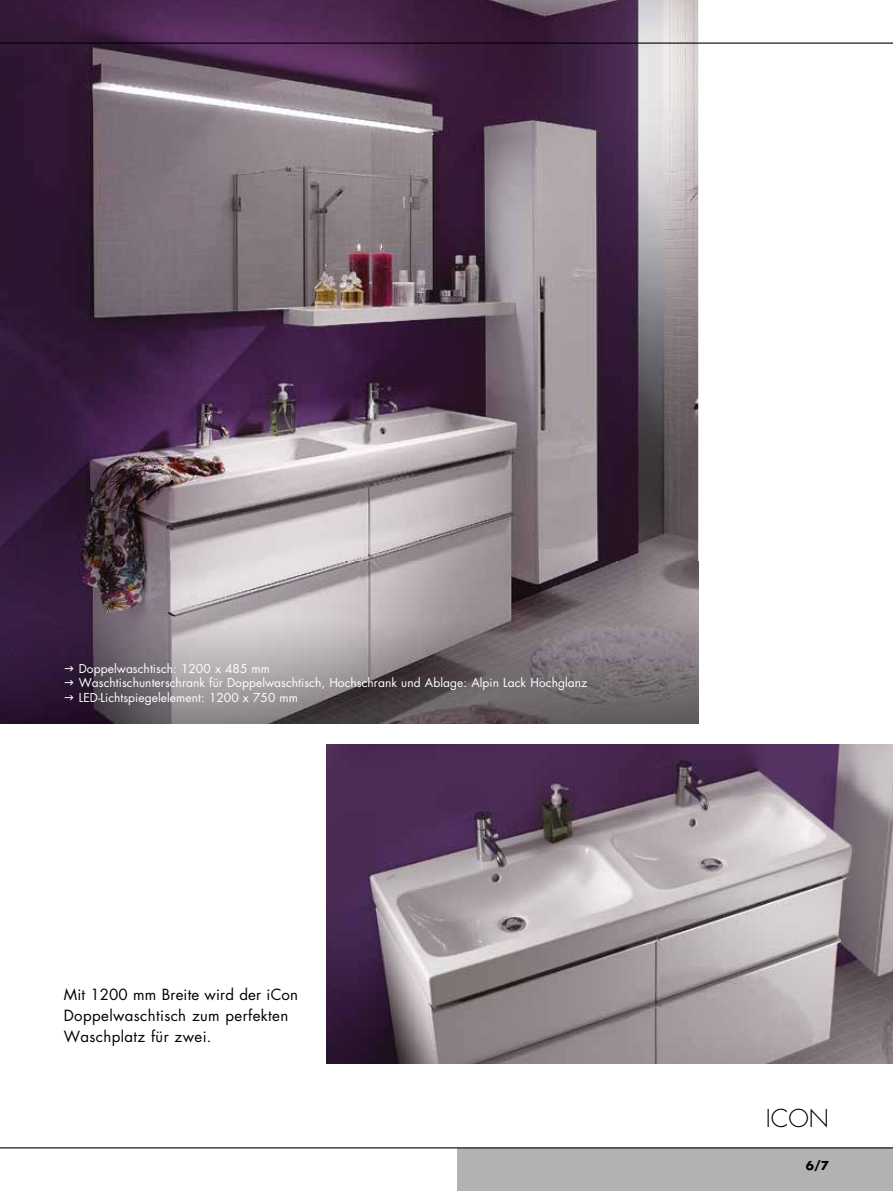
<style>
.page{position:relative;width:893px;height:1191px;background:#fff}
.page>*{position:absolute;margin:0;border:0;box-sizing:border-box;transform-origin:0 0}
.t1{font:300 24px "Futura Std";color:#000}
.t2{font:15px/21.3px "Futura Std";letter-spacing:.025em;color:#000}
.t3{font:12px/14.4px "Futura Std";letter-spacing:.005em;color:#fff}
.t4{font:700 12px "Futura Std";color:#000}
</style>
<div class="page">
<img style="left:0;top:0;width:698px;height:561px">
<img style="left:0;top:561px;width:698px;height:162px">
<img style="left:326px;top:744px;width:567px;height:319px">
<hr style="left:0;top:43px;width:893px;height:1px;background:#000">
<div style="left:457px;top:1148px;width:436px;height:43px;background:#b3b2b2"></div>
<hr style="left:0;top:1147px;width:893px;height:1px;background:#000">
<svg style="left:65px;top:666px;width:8px;height:5px"></svg>
<svg style="left:65px;top:680px;width:8px;height:5px"></svg>
<svg style="left:65px;top:695px;width:8px;height:5px"></svg>
<p class="t3" style="left:79px;top:661px;width:510px">Doppelwaschtisch: 1200 x 485 mm<br>Waschtischunterschrank für Doppelwaschtisch, Hochschrank und Ablage: Alpin Lack Hochglanz<br>LED-Lichtspiegelelement: 1200 x 750 mm</p>
<p class="t2" style="left:64px;top:983px;width:236px">Mit 1200 mm Breite wird der iCon<br>Doppelwaschtisch zum perfekten<br>Waschplatz für zwei.</p>
<h1 class="t1" style="left:766px;top:1103px;width:65px">iCon</h1>
<p class="t4" style="left:806px;top:1157px;width:25px">6/7</p>
</div>
